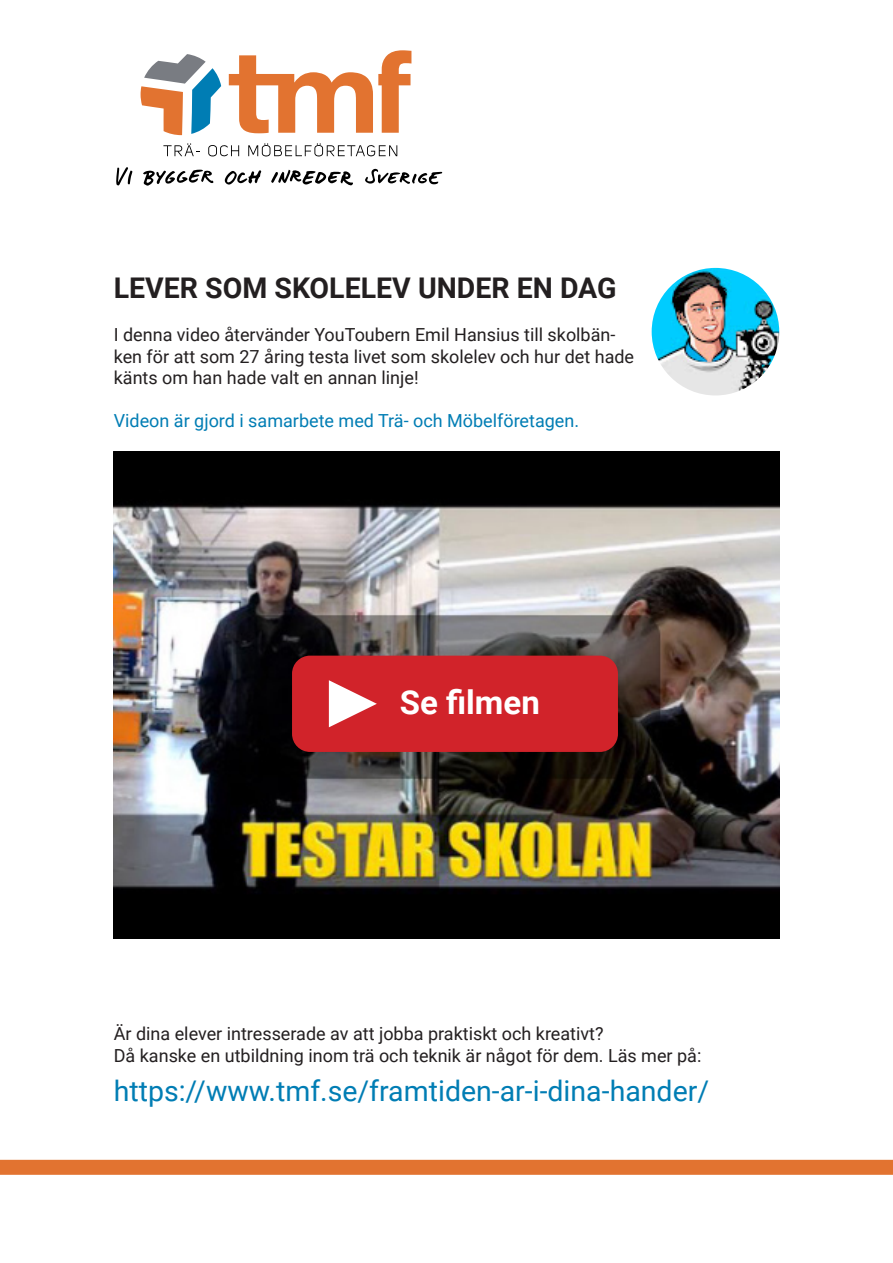
<style>
.page{position:relative;width:893px;height:1263px;background:#fff}
.page>*{position:absolute;margin:0;border:0;box-sizing:border-box;transform-origin:0 0}
.t1{font:700 33px "Roboto";color:#fff}
.t2{font:28.5px "Roboto";color:#007db4}
.t3{font:700 28.5px "Roboto";color:#231f20}
.t4{font:18px/21.6px "Roboto";color:#231f20}
.t5{font:18px "Roboto";color:#007db4}
</style>
<div class="page">
<img style="left:114px;top:452px;width:665px;height:487px">
<img style="left:652px;top:268px;width:127px;height:127px;border-radius:64px">
<svg style="left:141px;top:54px;width:80px;height:81px"></svg>
<svg style="left:229px;top:50px;width:182px;height:83px"></svg>
<svg style="left:116px;top:167px;width:16px;height:19px"></svg>
<svg style="left:143px;top:170px;width:70px;height:16px"></svg>
<svg style="left:271px;top:170px;width:82px;height:15px"></svg>
<svg style="left:365px;top:169px;width:77px;height:15px"></svg>
<svg style="left:224px;top:170px;width:37px;height:15px"></svg>
<svg style="left:163px;top:143px;width:37px;height:13px"></svg>
<svg style="left:208px;top:145px;width:31px;height:12px"></svg>
<svg style="left:248px;top:143px;width:149px;height:14px"></svg>
<div style="left:292px;top:656px;width:326px;height:96px;background:#d1232a;border-radius:18px"></div>
<svg style="left:329px;top:680px;width:48px;height:47px"></svg>
<div style="left:0;top:1160px;width:893px;height:15px;background:#e27330"></div>
<p class="t3" style="left:114px;top:268px;width:504px">LEVER SOM SKOLELEV UNDER EN DAG</p>
<p class="t4" style="left:114px;top:323px;width:522px">I denna video återvänder YouToubern Emil Hansius till skolbän&shy;ken för att som 27 åring testa livet som skolelev och hur det hade känts om han hade valt en annan linje!</p>
<p class="t5" style="left:114px;top:408px;width:467px">Videon är gjord i samarbete med Trä- och Möbelföretagen.</p>
<p class="t1" style="left:400px;top:679px;width:142px">Se filmen</p>
<p class="t4" style="left:114px;top:1022px;width:491px">Är dina elever intresserade av att jobba praktiskt och kreativt?</p>
<p class="t4" style="left:114px;top:1044px;width:589px">Då kanske en utbildning inom trä och teknik är något för dem. Läs mer på:</p>
<p class="t2" style="left:114px;top:1070px;width:597px">https://www.tmf.se/framtiden-ar-i-dina-hander/</p>
</div>
